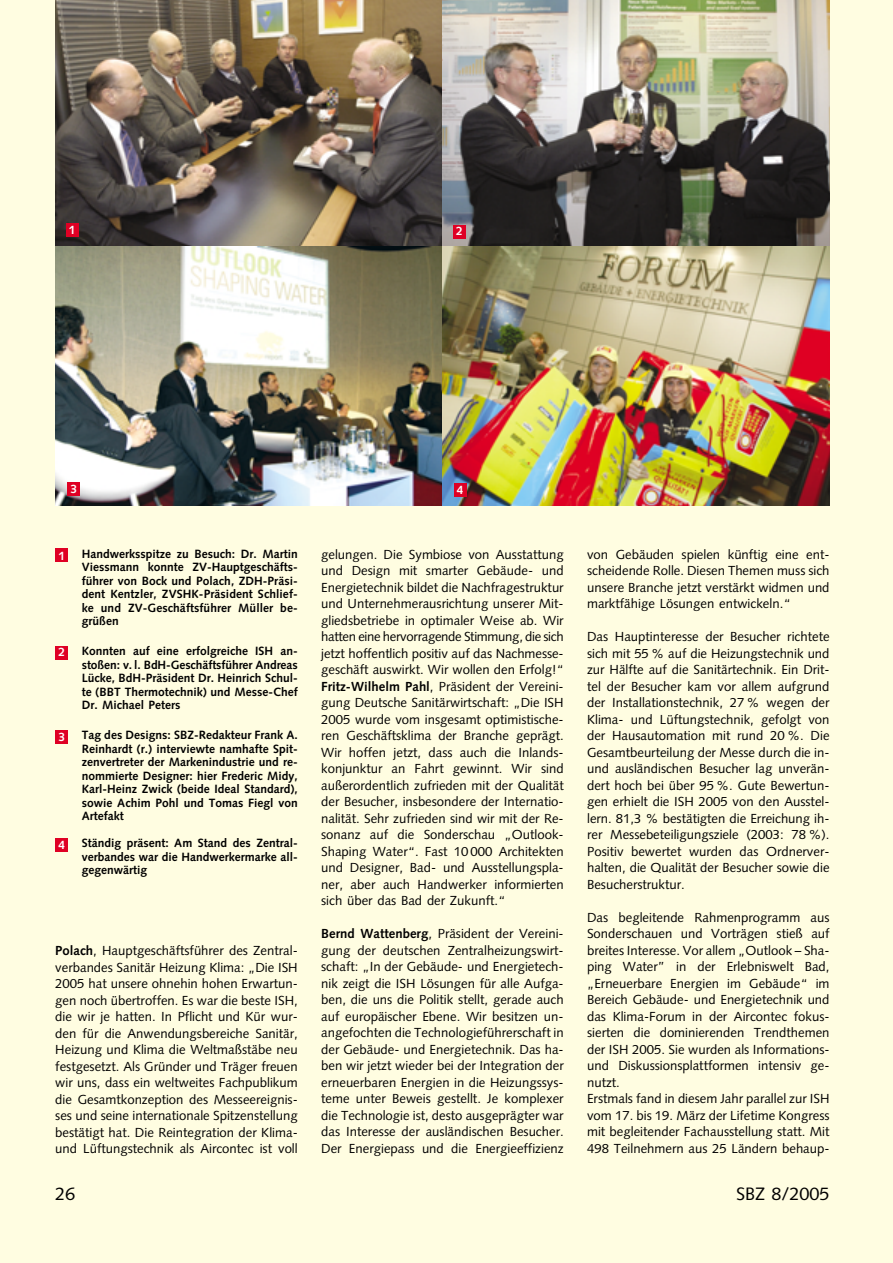
<style>
.page{position:relative;width:893px;height:1263px;background:#fff}
.page>*{position:absolute;margin:0;border:0;box-sizing:border-box;transform-origin:0 0}
.t1{font:18px "Syntax";color:#000}
.t2{font:13.2px/16.5px "Syntax";color:#000;text-align:justify}
.t3{font:700 12px/13.5px "Syntax";color:#000;text-align:justify}
.t4{font:700 12px "Syntax";color:#fff}
.s1{font-weight:700}
</style>
<div class="page">
<div style="left:0;top:0;width:892px;height:1263px;background:#fffde1"></div>
<img style="left:55px;top:0;width:387px;height:247px">
<img style="left:442px;top:0;width:387px;height:247px">
<img style="left:55px;top:247px;width:387px;height:259px">
<img style="left:442px;top:247px;width:387px;height:259px">
<div style="left:66px;top:223px;width:13px;height:13px;background:#df0024"></div>
<div style="left:55px;top:647px;width:13px;height:13px;background:#df0024"></div>
<div style="left:453px;top:226px;width:13px;height:13px;background:#df0024"></div>
<div style="left:55px;top:730px;width:13px;height:13px;background:#df0024"></div>
<div style="left:68px;top:482px;width:12px;height:13px;background:#df0024"></div>
<div style="left:55px;top:838px;width:13px;height:13px;background:#df0024"></div>
<div style="left:454px;top:483px;width:12px;height:14px;background:#df0024"></div>
<div style="left:55px;top:549px;width:13px;height:13px;background:#df0024"></div>
<p class="t4" style="left:69px;top:225px;width:8px">1</p>
<p class="t4" style="left:456px;top:226px;width:8px">2</p>
<p class="t4" style="left:71px;top:484px;width:8px">3</p>
<p class="t4" style="left:58px;top:551px;width:8px">1</p>
<p class="t4" style="left:58px;top:647px;width:8px">2</p>
<p class="t4" style="left:58px;top:732px;width:8px">3</p>
<p class="t4" style="left:58px;top:840px;width:8px">4</p>
<p class="t3" style="left:82px;top:548px;width:217px">Handwerksspitze zu Besuch: Dr. Martin Viessmann konnte ZV-Hauptgeschäfts&shy;führer von Bock und Polach, ZDH-Präsi&shy;dent Kentzler, ZVSHK-Präsident Schlief&shy;ke und ZV-Geschäftsführer Müller be&shy;grüßen</p>
<p class="t3" style="left:82px;top:645px;width:217px">Konnten auf eine erfolgreiche ISH an&shy;stoßen: v. l. BdH-Geschäftsführer Andreas Lücke, BdH-Präsident Dr. Heinrich Schul&shy;te (BBT Thermotechnik) und Messe-Chef Dr. Michael Peters</p>
<p class="t3" style="left:82px;top:729px;width:217px">Tag des Designs: SBZ-Redakteur Frank A.<br>Reinhardt (r.) interviewte namhafte Spit&shy;zenvertreter der Markenindustrie und re&shy;nommierte Designer: hier Frederic Midy, Karl-Heinz Zwick (beide Ideal Standard), sowie Achim Pohl und Tomas Fiegl von Artefakt</p>
<p class="t3" style="left:82px;top:837px;width:217px">Ständig präsent: Am Stand des Zentral&shy;verbandes war die Handwerkermarke all&shy;gegenwärtig</p>
<p class="t2" style="left:55px;top:944px;width:244px"><span class="s1">Polach</span>, Hauptgeschäftsführer des Zentral&shy;verbandes Sanitär Heizung Klima: „Die ISH 2005 hat unsere ohnehin hohen Erwartun&shy;gen noch übertroffen. Es war die beste ISH, die wir je hatten. In Pflicht und Kür wur&shy;den für die Anwendungsbereiche Sanitär, Heizung und Klima die Weltmaßstäbe neu festgesetzt. Als Gründer und Träger freuen wir uns, dass ein weltweites Fachpublikum die Gesamtkonzeption des Messeereignis&shy;ses und seine internationale Spitzenstellung bestätigt hat. Die Reintegration der Klima&shy;und Lüftungstechnik als Aircontec ist voll</p>
<p class="t4" style="left:457px;top:485px;width:8px">4</p>
<p class="t2" style="left:321px;top:547px;width:244px">gelungen. Die Symbiose von Ausstattung und Design mit smarter Gebäude- und Energietechnik bildet die Nachfragestruktur und Unternehmerausrichtung unserer Mit&shy;gliedsbetriebe in optimaler Weise ab. Wir hatten eine hervorragende Stimmung, die sich jetzt hoffentlich positiv auf das Nachmesse&shy;geschäft auswirkt. Wir wollen den Erfolg!“ <span class="s1">Fritz-Wilhelm Pahl</span>, Präsident der Vereini&shy;gung Deutsche Sanitärwirtschaft: „Die ISH 2005 wurde vom insgesamt optimistische&shy;ren Geschäftsklima der Branche geprägt.<br>Wir hoffen jetzt, dass auch die Inlands&shy;konjunktur an Fahrt gewinnt. Wir sind außerordentlich zufrieden mit der Qualität der Besucher, insbesondere der Internatio&shy;nalität. Sehr zufrieden sind wir mit der Re&shy;sonanz auf die Sonderschau „Outlook-Shaping Water“. Fast 10 000 Architekten und Designer, Bad- und Ausstellungspla&shy;ner, aber auch Handwerker informierten sich über das Bad der Zukunft.“</p>
<p class="t2" style="left:321px;top:927px;width:244px"><span class="s1">Bernd Wattenberg</span>, Präsident der Vereini&shy;gung der deutschen Zentralheizungswirt&shy;schaft: „In der Gebäude- und Energietech&shy;nik zeigt die ISH Lösungen für alle Aufga&shy;ben, die uns die Politik stellt, gerade auch auf europäischer Ebene. Wir besitzen un&shy;angefochten die Technologieführerschaft in der Gebäude- und Energietechnik. Das ha&shy;ben wir jetzt wieder bei der Integration der erneuerbaren Energien in die Heizungssys&shy;teme unter Beweis gestellt. Je komplexer die Technologie ist, desto ausgeprägter war das Interesse der ausländischen Besucher.<br>Der Energiepass und die Energieeffizienz</p>
<p class="t2" style="left:587px;top:547px;width:244px">von Gebäuden spielen künftig eine ent&shy;scheidende Rolle. Diesen Themen muss sich unsere Branche jetzt verstärkt widmen und marktfähige Lösungen entwickeln.“</p>
<p class="t2" style="left:587px;top:630px;width:244px">Das Hauptinteresse der Besucher richtete sich mit 55 % auf die Heizungstechnik und zur Hälfte auf die Sanitärtechnik. Ein Drit&shy;tel der Besucher kam vor allem aufgrund der Installationstechnik, 27 % wegen der Klima- und Lüftungstechnik, gefolgt von der Hausautomation mit rund 20 %. Die Gesamtbeurteilung der Messe durch die in&shy;und ausländischen Besucher lag unverän&shy;dert hoch bei über 95 %. Gute Bewertun&shy;gen erhielt die ISH 2005 von den Ausstel&shy;lern. 81,3 % bestätigten die Erreichung ih&shy;rer Messebeteiligungsziele (2003: 78 %).<br>Positiv bewertet wurden das Ordnerver&shy;halten, die Qualität der Besucher sowie die Besucherstruktur.</p>
<p class="t2" style="left:587px;top:910px;width:244px;text-align:left">Das begleitende Rahmenprogramm aus Sonderschauen und Vorträgen stieß auf breites Interesse. Vor allem „Outlook – Sha&shy;ping Water” in der Erlebniswelt Bad, „Erneuerbare Energien im Gebäude“ im Bereich Gebäude- und Energietechnik und das Klima-Forum in der Aircontec fokus&shy;sierten die dominierenden Trendthemen der ISH 2005. Sie wurden als Informations&shy;und Diskussionsplattformen intensiv ge&shy;nutzt.<br>Erstmals fand in diesem Jahr parallel zur ISH vom 17. bis 19. März der Lifetime Kongress mit begleitender Fachausstellung statt. Mit 498 Teilnehmern aus 25 Ländern behaup-</p>
<h1 class="t1" style="left:55px;top:1186px;width:22px">26</h1>
<h1 class="t1" style="left:736px;top:1186px;width:95px">SBZ 8/2005</h1>
</div>
